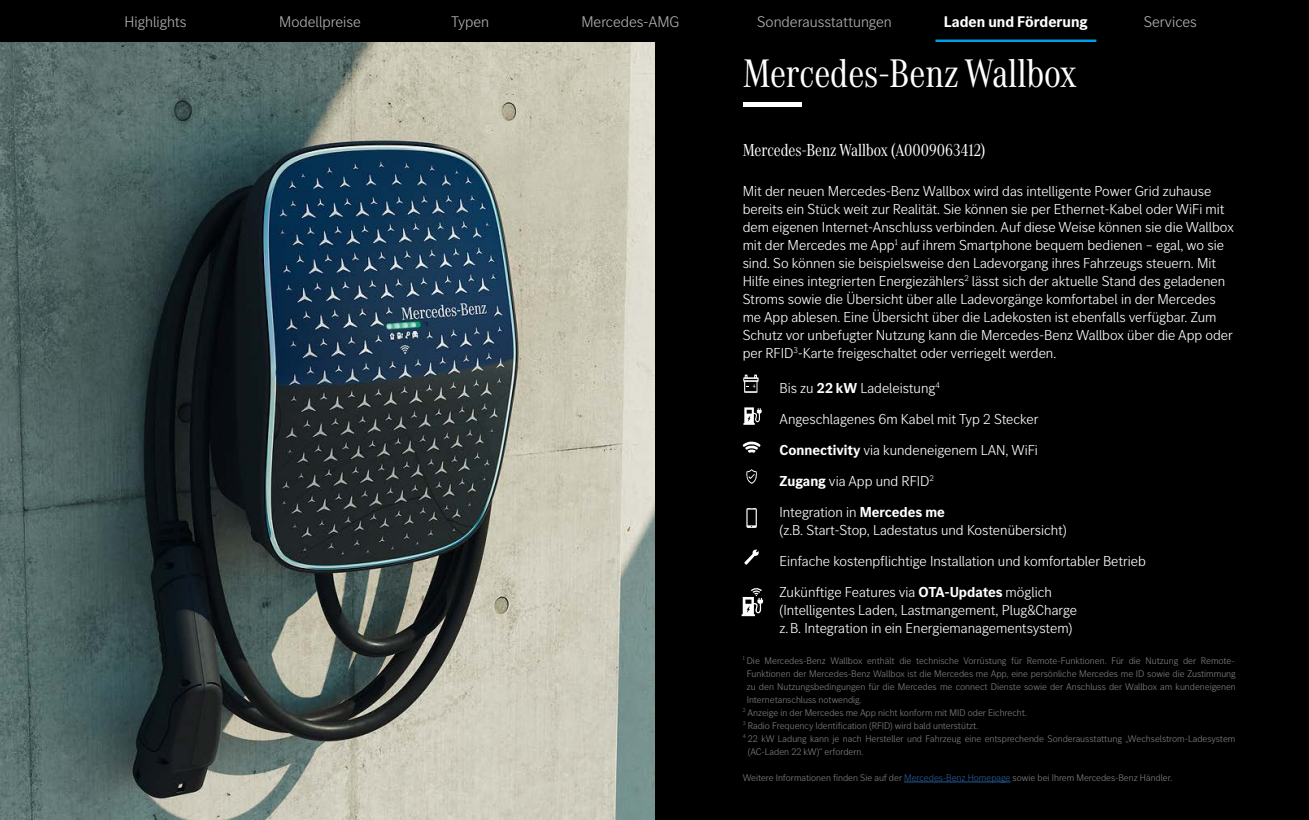
<style>
.page{position:relative;width:1309px;height:820px;background:#fff}
.page>*{position:absolute;margin:0;border:0;box-sizing:border-box;transform-origin:0 0}
.t1{font:41.4px "MB Corpo A Title Cond";color:#fff}
.t2{font:18px "MB Corpo A Title Cond";color:#fff}
.t3{font:300 16px "MB Corpo S Title";color:#b2b2b2}
.t4{font:700 16px "MB Corpo S Title";color:#fff}
.t5{font:300 15px/18px "MB Corpo S Title";color:#fff}
.t6{font:300 10px "MB Corpo S Title";color:#808080}
.s1{font-weight:700}
.s2{color:#265b9b}
</style>
<div class="page">
<div style="left:0;top:0;width:1309px;height:43px;background:#000"></div>
<hr style="left:935px;top:40px;width:161px;height:3px;background:#009fe3">
<div style="left:0;top:43px;width:1309px;height:777px;background:#000"></div>
<img style="left:0;top:43px;width:654px;height:777px">
<hr style="left:743px;top:103px;width:58px;height:4px;background:#fff">
<hr style="left:904px;top:782px;width:106px;height:1px;background:#265b9b">
<svg style="left:743px;top:375px;width:16px;height:18px"></svg>
<svg style="left:743px;top:407px;width:19px;height:18px"></svg>
<svg style="left:743px;top:442px;width:18px;height:11px"></svg>
<svg style="left:746px;top:469px;width:11px;height:15px"></svg>
<svg style="left:746px;top:508px;width:11px;height:20px"></svg>
<svg style="left:744px;top:549px;width:15px;height:16px"></svg>
<svg style="left:742px;top:588px;width:21px;height:28px"></svg>
<p class="t3" style="left:125px;top:12px;width:64px">Highlights</p>
<p class="t3" style="left:279px;top:12px;width:83px">Modellpreise</p>
<p class="t3" style="left:451px;top:12px;width:39px">Typen</p>
<p class="t3" style="left:581px;top:12px;width:100px">Mercedes-AMG</p>
<p class="t3" style="left:757px;top:12px;width:136px">Sonderausstattungen</p>
<p class="t4" style="left:944px;top:11px;width:145px">Laden und Förderung</p>
<p class="t3" style="left:1144px;top:12px;width:55px">Services</p>
<h1 class="t1" style="left:743px;top:46px;width:335px">Mercedes-Benz Wallbox</h1>
<p class="t2" style="left:743px;top:138px;width:244px">Mercedes-Benz Wallbox (A0009063412)</p>
<p class="t5" style="left:743px;top:181px;width:493px">Mit der neuen Mercedes-Benz Wallbox wird das intelligente Power Grid zuhause bereits ein Stück weit zur Realität. Sie können sie per Ethernet-Kabel oder WiFi mit dem eigenen Internet-Anschluss verbinden. Auf diese Weise können sie die Wallbox mit der Mercedes me App<sup>1</sup> auf ihrem Smartphone bequem bedienen – egal, wo sie sind. So können sie beispielsweise den Ladevorgang ihres Fahrzeugs steuern. Mit Hilfe eines integrierten Energiezählers<sup>2</sup> lässt sich der aktuelle Stand des geladenen Stroms sowie die Übersicht über alle Ladevorgänge komfortabel in der Mercedes me App ablesen. Eine Übersicht über die Ladekosten ist ebenfalls verfügbar. Zum Schutz vor unbefugter Nutzung kann die Mercedes-Benz Wallbox über die App oder per RFID<sup>3</sup>-Karte freigeschaltet oder verriegelt werden.</p>
<p class="t5" style="left:780px;top:371px;width:260px;line-height:31px">Bis zu <span class="s1">22 kW</span> Ladeleistung<sup>4<br></sup>Angeschlagenes 6m Kabel mit Typ 2 Stecker<br><span class="s1">Connectivity</span> via kundeneigenem LAN, WiFi<br><span class="s1">Zugang</span> via App und RFID<sup>2<br></sup>Integration in <span class="s1">Mercedes me</span></p>
<p class="t5" style="left:780px;top:513px;width:368px;line-height:31px">(z.B. Start-Stop, Ladestatus und Kostenübersicht)<br>Einfache kostenpflichtige Installation und komfortabler Betrieb<br>Zukünftige Features via <span class="s1">OTA-Updates</span> möglich</p>
<p class="t5" style="left:780px;top:600px;width:299px">(Intelligentes Laden, Lastmangement, Plug&amp;Charge z. B. Integration in ein Energiemanagementsystem)</p>
<p class="t6" style="left:743px;top:654px;width:494px"><sup>1</sup> Die Mercedes-Benz Wallbox enthält die technische Vorrüstung für Remote-Funktionen. Für die Nutzung der Remote-</p>
<p class="t6" style="left:747px;top:667px;width:491px">Funktionen der Mercedes-Benz Wallbox ist die Mercedes me App, eine persönliche Mercedes me ID sowie die Zustimmung</p>
<p class="t6" style="left:747px;top:680px;width:491px">zu den Nutzungsbedingungen für die Mercedes me connect Dienste sowie der Anschluss der Wallbox am kundeneigenen</p>
<p class="t6" style="left:747px;top:693px;width:117px">Internetanschluss notwendig.</p>
<p class="t6" style="left:743px;top:706px;width:286px"><sup>2</sup> Anzeige in der Mercedes me App nicht konform mit MID oder Eichrecht.</p>
<p class="t6" style="left:743px;top:719px;width:237px"><sup>3</sup> Radio Frequency Identification (RFID) wird bald unterstützt.</p>
<p class="t6" style="left:743px;top:732px;width:494px"><sup>4</sup> 22 kW Ladung kann je nach Hersteller und Fahrzeug eine entsprechende Sonderausstattung „Wechselstrom-Ladesystem</p>
<p class="t6" style="left:748px;top:745px;width:117px">(AC-Laden 22 kW)“ erfordern.</p>
<p class="t6" style="left:743px;top:771px;width:431px">Weitere Informationen finden Sie auf der <span class="s2">Mercedes-Benz Homepage</span> sowie bei Ihrem Mercedes-Benz Händler.</p>
</div>
